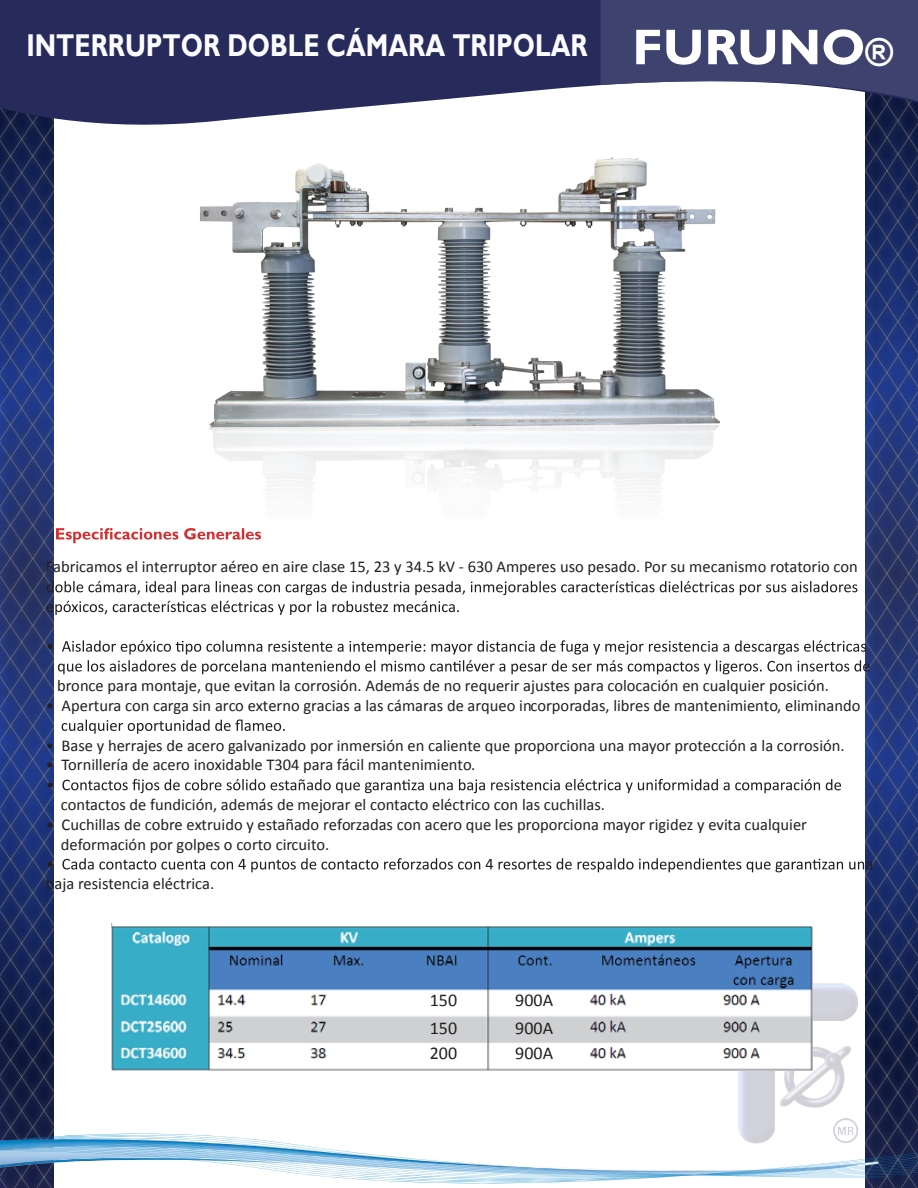
<style>
.page{position:relative;width:918px;height:1188px;background:#fff}
.page>*{position:absolute;margin:0;border:0;box-sizing:border-box;transform-origin:0 0}
.t1{font:700 49.8px "Gill Sans";color:#fff}
.t2{font:700 31.5px "Gill Sans";color:#fcfcff;scale:.81 1}
.t3{font:18px/27.8px "Calibri";color:#231f20}
.t4{font:16.5px/19.8px "Calibri";color:#231f20}
.s1{font-size:29.85px}
.s2{font-size:50.55px;color:#fff}
.s3{font-size:37.35px;color:#fff}
</style>
<div class="page">
<img style="left:865px;top:181px;width:53px;height:1007px">
<img style="left:0;top:181px;width:54px;height:1007px">
<svg style="left:0;top:0;width:918px;height:181px;fill:#262b5c"></svg>
<svg style="left:601px;top:0;width:317px;height:101px;background:#575c82"></svg>
<img style="left:738px;top:971px;width:130px;height:160px">
<svg style="left:0;top:1131px;width:918px;height:54px"></svg>
<svg style="left:56px;top:528px;width:205px;height:15px"></svg>
<svg style="left:47px;top:581px;width:810px;height:14px"></svg>
<svg style="left:47px;top:601px;width:412px;height:14px"></svg>
<svg style="left:48px;top:640px;width:822px;height:34px"></svg>
<svg style="left:62px;top:720px;width:223px;height:14px"></svg>
<svg style="left:48px;top:779px;width:793px;height:14px"></svg>
<svg style="left:48px;top:858px;width:824px;height:14px"></svg>
<img style="left:111px;top:923px;width:702px;height:148px">
<div style="left:402px;top:992px;width:27px;height:17px;background:#fff"></div>
<div style="left:402px;top:1044px;width:27px;height:17px;background:#fff"></div>
<div style="left:402px;top:1020px;width:27px;height:17px;background:#ced0d1"></div>
<div style="left:495px;top:992px;width:38px;height:18px;background:#fff"></div>
<div style="left:495px;top:1045px;width:38px;height:17px;background:#fff"></div>
<div style="left:495px;top:1021px;width:38px;height:17px;background:#ced0d1"></div>
<img style="left:167px;top:131px;width:583px;height:358px">
<h1 class="t1" style="left:627px;top:14px;width:259px">FURUNO<span class="s1">®</span></h1>
<h2 class="t2" style="left:26px;top:26px;width:1071px">INTERRUPTOR DOBLE CÁMARA TRIPOLAR <span class="s2">FURUNO</span><span class="s3">®</span></h2>
<p class="t4" style="left:46px;top:557px;width:813px">Fabricamos el interruptor aéreo en aire clase 15, 23 y 34.5 kV - 630 Amperes uso pesado. Por su mecanismo rotatorio con</p>
<p class="t4" style="left:57px;top:676px;width:773px">bronce para montaje, que evitan la corrosión. Además de no requerir ajustes para colocación en cualquier posición.</p>
<p class="t4" style="left:46px;top:696px;width:816px">• Apertura con carga sin arco externo gracias a las cámaras de arqueo incorporadas, libres de mantenimiento, eliminando</p>
<p class="t4" style="left:46px;top:735px;width:800px">• Base y herrajes de acero galvanizado por inmersión en caliente que proporciona una mayor protección a la corrosión.</p>
<p class="t4" style="left:46px;top:755px;width:431px">• Tornillería de acero inoxidable T304 para fácil mantenimiento.</p>
<p class="t4" style="left:61px;top:795px;width:546px">contactos de fundición, además de mejorar el contacto eléctrico con las cuchillas.</p>
<p class="t4" style="left:61px;top:814px;width:748px;text-indent:-15px">• Cuchillas de cobre extruido y estañado reforzadas con acero que les proporciona mayor rigidez y evita cualquier deformación por golpes o corto circuito.</p>
<p class="t4" style="left:46px;top:874px;width:170px">baja resistencia eléctrica.</p>
<p class="t3" style="left:430px;top:987px;width:29px">150<br>150</p>
<p class="t3" style="left:430px;top:1039px;width:29px">200</p>
<p class="t3" style="left:515px;top:987px;width:39px">900A<br>900A</p>
<p class="t3" style="left:515px;top:1039px;width:39px">900A</p>
</div>
